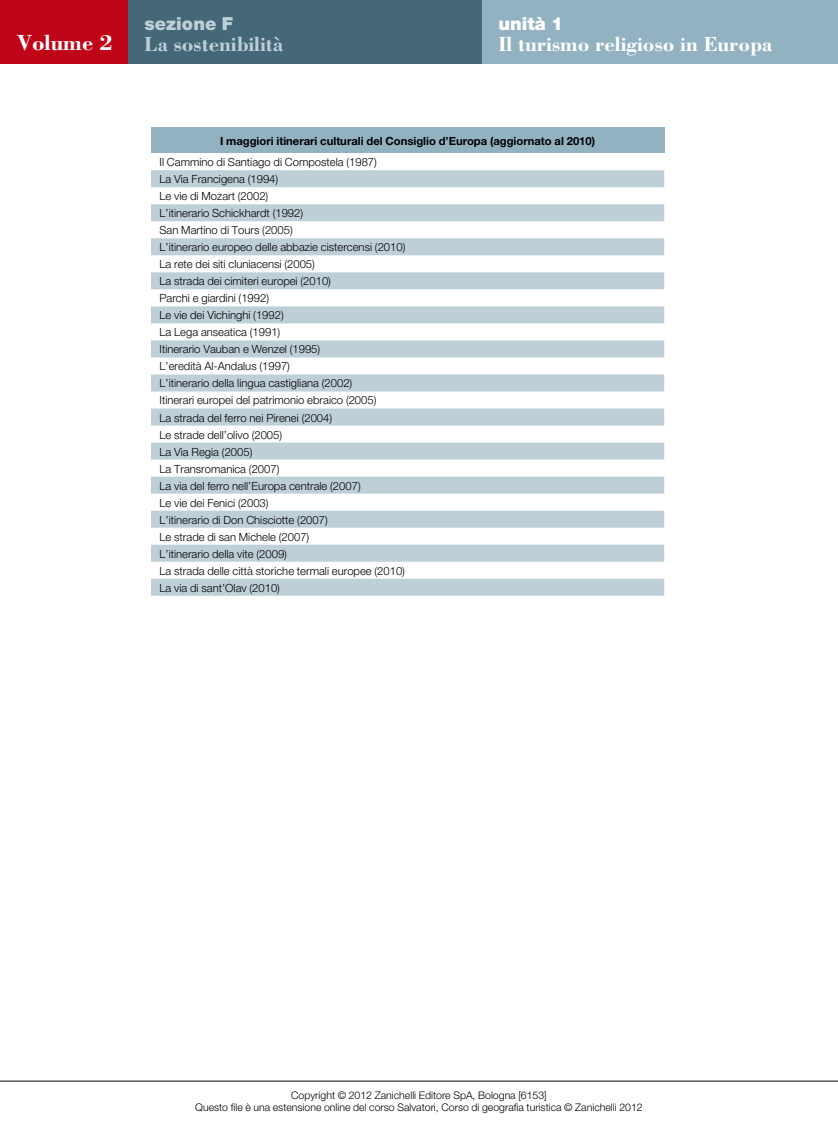
<style>
.page{position:relative;width:838px;height:1132px;background:#fff}
.page>*{position:absolute;margin:0;border:0;box-sizing:border-box;transform-origin:0 0}
.t1{font:700 22.5px "Bodoni";color:#fff}
.t2{font:700 21px "Bodoni";color:#fff}
.t3{font:700 21px "Bodoni";color:#bfcfd8}
.t4{font:900 18px "Helvetica Neue";color:#bfcfd8}
.t5{font:900 18px "Helvetica Neue";color:#fff}
.t6{font:300 11.25px/17px "Helvetica Neue";color:#000}
.t7{font:700 11.25px "Helvetica Neue";color:#000}
.t8{font:300 10.5px/12px "Helvetica Neue";color:#000;text-align:center}
</style>
<div class="page">
<div style="left:151px;top:128px;width:513px;height:25px;background:#92b1c1"></div>
<svg style="left:151px;top:170px;width:513px;height:425px"></svg>
<div style="left:128px;top:0;width:355px;height:64px;background:#456878"></div>
<div style="left:483px;top:0;width:355px;height:64px;background:#92b1c1"></div>
<div style="left:0;top:0;width:128px;height:64px;background:#c00418"></div>
<hr style="left:0;top:1080px;width:838px;height:1px;background:#000">
<h3 class="t5" style="left:498px;top:13px;width:66px">unità 1</h3>
<h3 class="t4" style="left:145px;top:13px;width:90px">sezione F</h3>
<h2 class="t3" style="left:145px;top:31px;width:140px">La sostenibilità</h2>
<h1 class="t1" style="left:17px;top:29px;width:98px">Volume 2</h1>
<h2 class="t2" style="left:498px;top:31px;width:275px">Il turismo religioso in Europa</h2>
<p class="t7" style="left:220px;top:134px;width:376px">I maggiori itinerari culturali del Consiglio d’Europa (aggiornato al 2010)</p>
<p class="t6" style="left:159px;top:153px;width:247px">Il Cammino di Santiago di Compostela (1987)<br>La Via Francigena (1994)<br>Le vie di Mozart (2002)<br>L’itinerario Schickhardt (1992)<br>San Martino di Tours (2005)<br>L’itinerario europeo delle abbazie cistercensi (2010)<br>La rete dei siti cluniacensi (2005)<br>La strada dei cimiteri europei (2010)<br>Parchi e giardini (1992)<br>Le vie dei Vichinghi (1992)<br>La Lega anseatica (1991)<br>Itinerario Vauban e Wenzel (1995)<br>L’eredità Al-Andalus (1997)<br>L’itinerario della lingua castigliana (2002)<br>Itinerari europei del patrimonio ebraico (2005)<br>La strada del ferro nei Pirenei (2004)<br>Le strade dell’olivo (2005)<br>La Via Regia (2005)<br>La Transromanica (2007)<br>La via del ferro nell’Europa centrale (2007)<br>Le vie dei Fenici (2003)<br>L’itinerario di Don Chisciotte (2007)<br>Le strade di san Michele (2007)<br>L’itinerario della vite (2009)<br>La strada delle città storiche termali europee (2010)<br>La via di sant’Olav (2010)</p>
<p class="t8" style="left:195px;top:1088px;width:449px">Copyright © 2012 Zanichelli Editore SpA, Bologna [6153]<br>Questo file è una estensione online del corso Salvatori, Corso di geografia turistica © Zanichelli 2012</p>
</div>
